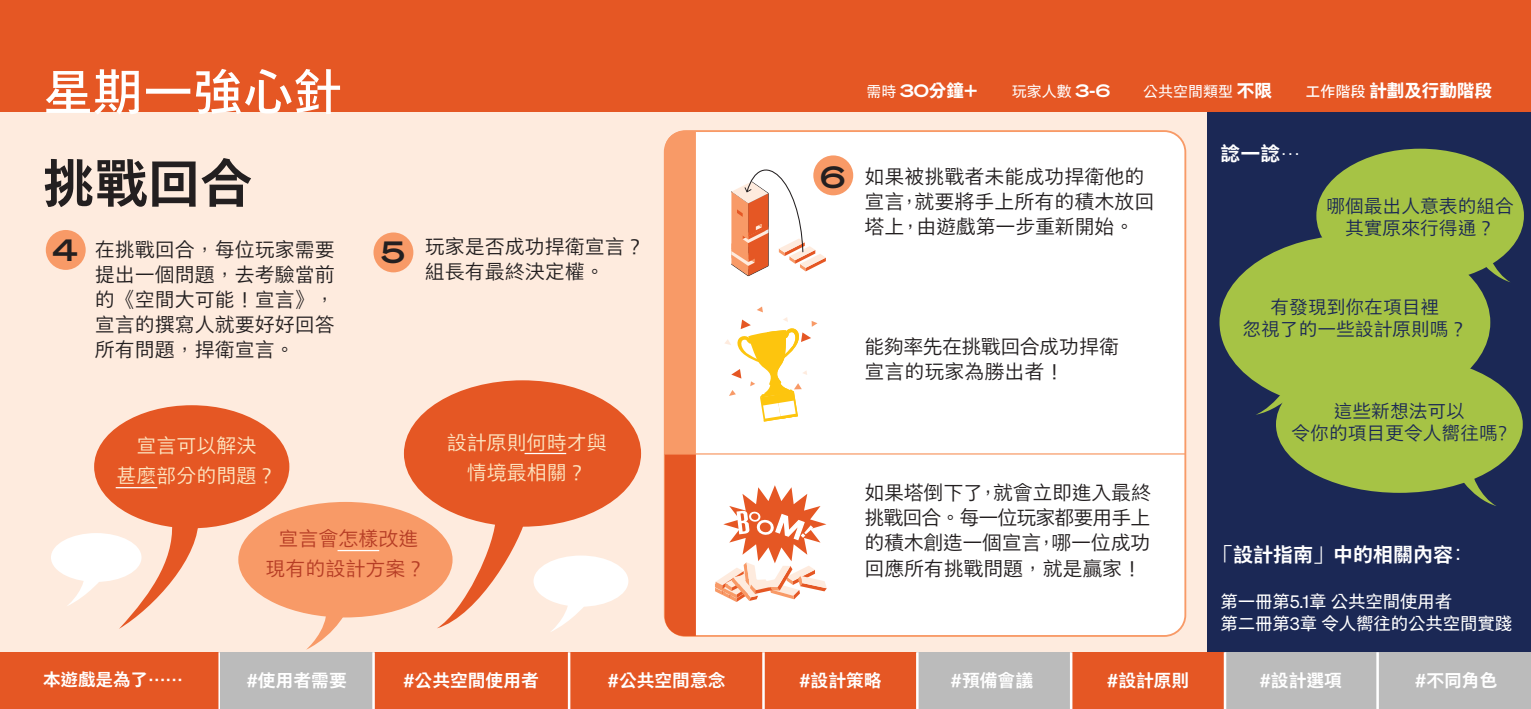
<style>
.page{position:relative;width:1531px;height:709px;background:#fff}
.page>*{position:absolute;margin:0;border:0;box-sizing:border-box;transform-origin:0 0}
.t1{font:700 52.5px "M Xiang He Hei TC";color:#231f20}
.t2{font:50px "M Xiang He Hei TC";color:#fff}
.t3{font:600 30px "Sohne Breit";color:#231f20}
.t4{font:300 20px/25px "M Xiang He Hei TC";color:#231f20}
.t5{font:300 20px/30px "M Xiang He Hei TC";color:#fde6c2;text-align:center}
.t6{font:700 20px "M Xiang He Hei TC";color:#fff}
.t7{font:300 20px/30px "M Xiang He Hei TC";color:#b63d25;text-align:center}
.t8{font:300 18.75px/22.5px "M Xiang He Hei TC";color:#1b2855;text-align:center}
.t9{font:700 17.75px "M Xiang He Hei TC";color:#fff}
.t10{font:17.5px/22.5px "M Xiang He Hei TC";letter-spacing:-.01em;color:#fff}
.t11{font:800 17.5px "M Xiang He Hei TC";color:#fff}
.t12{font:700 17.5px "M Xiang He Hei TC";color:#fff}
.t13{font:600 17.5px "Sohne Breit";color:#fff}
.t14{font:15px "M Xiang He Hei TC";color:#fff}
.s1{font-family:"M Xiang He Hei TC";font-weight:400;font-size:15px}
.s2{font-family:"M Xiang He Hei TC";font-weight:800}
.s3{font-family:"Sohne Breit";font-weight:600;font-size:17.5px}
.s4{font-weight:800;font-size:17.5px}
.s5{font-weight:400;font-size:15px}
.s6{font-weight:300}
.s7{font-weight:400}
.s8{font-family:"Sohne Buch"}
</style>
<div class="page">
<div style="left:0;top:73px;width:1530px;height:595px;background:#feebde"></div>
<div style="left:1207px;top:83px;width:324px;height:598px;background:#1b2855"></div>
<svg style="left:1316px;top:149px;width:208px;height:133px"></svg>
<svg style="left:1219px;top:235px;width:271px;height:147px;background:#96b146"></svg>
<svg style="left:1255px;top:356px;width:268px;height:150px"></svg>
<div style="left:665px;top:131px;width:520px;height:505px;background:#fff;border-radius:21px"></div>
<svg style="left:665px;top:131px;width:31px;height:505px;background:#f18350"></svg>
<hr style="left:665px;top:453px;width:520px;height:1px;background:#f89a67">
<div style="left:813px;top:155px;width:40px;height:40px;background:#f89a67;border-radius:50%"></div>
<svg style="left:715px;top:485px;width:112px;height:117px"></svg>
<svg style="left:725px;top:306px;width:92px;height:115px"></svg>
<svg style="left:51px;top:380px;width:590px;height:270px"></svg>
<hr style="left:116px;top:487px;width:41px;height:1px;background:#fff">
<svg style="left:731px;top:156px;width:95px;height:120px"></svg>
<div style="left:46px;top:230px;width:40px;height:40px;background:#f89a67;border-radius:50%"></div>
<div style="left:373px;top:232px;width:40px;height:40px;background:#f89a67;border-radius:50%"></div>
<div style="left:0;top:652px;width:1531px;height:57px;background:#e55724"></div>
<hr style="left:218px;top:652px;width:3px;height:57px;background:#fff">
<div style="left:1377px;top:652px;width:154px;height:57px;background:#bbb"></div>
<div style="left:1224px;top:652px;width:153px;height:57px;background:#bbb"></div>
<div style="left:917px;top:652px;width:154px;height:57px;background:#bbb"></div>
<div style="left:220px;top:652px;width:153px;height:57px;background:#bbb"></div>
<hr style="left:372px;top:652px;width:3px;height:57px;background:#fff">
<hr style="left:762px;top:652px;width:3px;height:57px;background:#fff">
<hr style="left:568px;top:652px;width:2px;height:57px;background:#fff">
<hr style="left:916px;top:652px;width:2px;height:57px;background:#fff">
<hr style="left:1070px;top:652px;width:2px;height:57px;background:#fff">
<hr style="left:1224px;top:652px;width:2px;height:57px;background:#fff">
<hr style="left:1376px;top:652px;width:3px;height:57px;background:#fff">
<div style="left:0;top:0;width:1531px;height:52px;background:#e55724"></div>
<div style="left:0;top:52px;width:1531px;height:60px;background:#e55724"></div>
<h2 class="t2" style="left:43px;top:54px;width:302px">星期一強心針</h2>
<h1 class="t1" style="left:42px;top:143px;width:212px">挑戰回合</h1>
<h3 class="t3" style="left:53px;top:231px;width:26px">4</h3>
<p class="t4" style="left:425px;top:233px;width:222px">玩家是否成功捍衛宣言？組長有最終決定權。</p>
<p class="t4" style="left:95px;top:235px;width:242px;text-align:justify">在挑戰回合，每位玩家需要提出一個問題，去考驗當前的《空間大可能！宣言》，宣言的撰寫人就要好好回答所有問題，捍衛宣言。</p>
<h3 class="t3" style="left:381px;top:233px;width:25px">5</h3>
<p class="t5" style="left:117px;top:430px;width:162px">宣言可以解決<br>甚麼部分的問題？</p>
<p class="t7" style="left:265px;top:522px;width:161px">宣言會怎樣改進現有的設計方案？</p>
<p class="t5" style="left:447px;top:426px;width:161px">設計原則何時才與情境最相關？</p>
<h3 class="t3" style="left:820px;top:158px;width:26px">6</h3>
<p class="t13" style="left:866px;top:79px;width:113px"><span class="s1">需時</span> 30<span class="s2">分鐘</span>+</p>
<p class="t14" style="left:1011px;top:80px;width:100px">玩家人數 <span class="s3">3-6</span></p>
<p class="t14" style="left:1143px;top:80px;width:130px">公共空間類型 <span class="s4">不限</span></p>
<p class="t11" style="left:1305px;top:77px;width:188px"><span class="s5">工作階段</span> 計劃及行動階段</p>
<p class="t4" style="left:864px;top:163px;width:291px">如果被挑戰者未能成功捍衛他的宣言，就要將手上所有的積木放回塔上，由遊戲第一步重新開始。</p>
<p class="t6" style="left:1220px;top:138px;width:81px">諗一諗<span class="s6">⋯</span></p>
<p class="t8" style="left:1326px;top:193px;width:189px">哪個最出人意表的組合其實原來行得通？</p>
<p class="t4" style="left:864px;top:332px;width:256px">能夠率先在挑戰回合成功捍衛宣言的玩家為勝出者！</p>
<p class="t4" style="left:864px;top:479px;width:288px;text-align:justify">如果塔倒下了，就會立即進入最終挑戰回合。每一位玩家都要用手上的積木創造一個宣言，哪一位成功回應所有挑戰問題，就是贏家！</p>
<p class="t8" style="left:1242px;top:294px;width:226px">有發現到你在項目裡<br>忽視了的一些設計原則嗎？</p>
<p class="t8" style="left:1291px;top:398px;width:217px">這些新想法可以<br>令你的項目更令人嚮往嗎?</p>
<p class="t6" style="left:1213px;top:539px;width:251px">「設計指南」中的相關內容<span class="s7">:</span></p>
<p class="t10" style="left:1220px;top:589px;width:293px">第一冊第<span class="s8">5.1</span>章公共空間使用者<br>第二冊第<span class="s8">3</span>章令人嚮往的公共空間實踐</p>
<p class="t12" style="left:43px;top:666px;width:142px">本遊戲是為了⋯⋯</p>
<p class="t9" style="left:246px;top:667px;width:102px">#使用者需要</p>
<p class="t9" style="left:403px;top:667px;width:137px">#公共空間使用者</p>
<p class="t9" style="left:607px;top:667px;width:119px">#公共空間意念</p>
<p class="t9" style="left:799px;top:667px;width:84px">#設計策略</p>
<p class="t9" style="left:950px;top:667px;width:84px">#預備會議</p>
<p class="t9" style="left:1107px;top:667px;width:84px">#設計原則</p>
<p class="t9" style="left:1259px;top:667px;width:84px">#設計選項</p>
<p class="t9" style="left:1415px;top:667px;width:84px">#不同角色</p>
</div>
